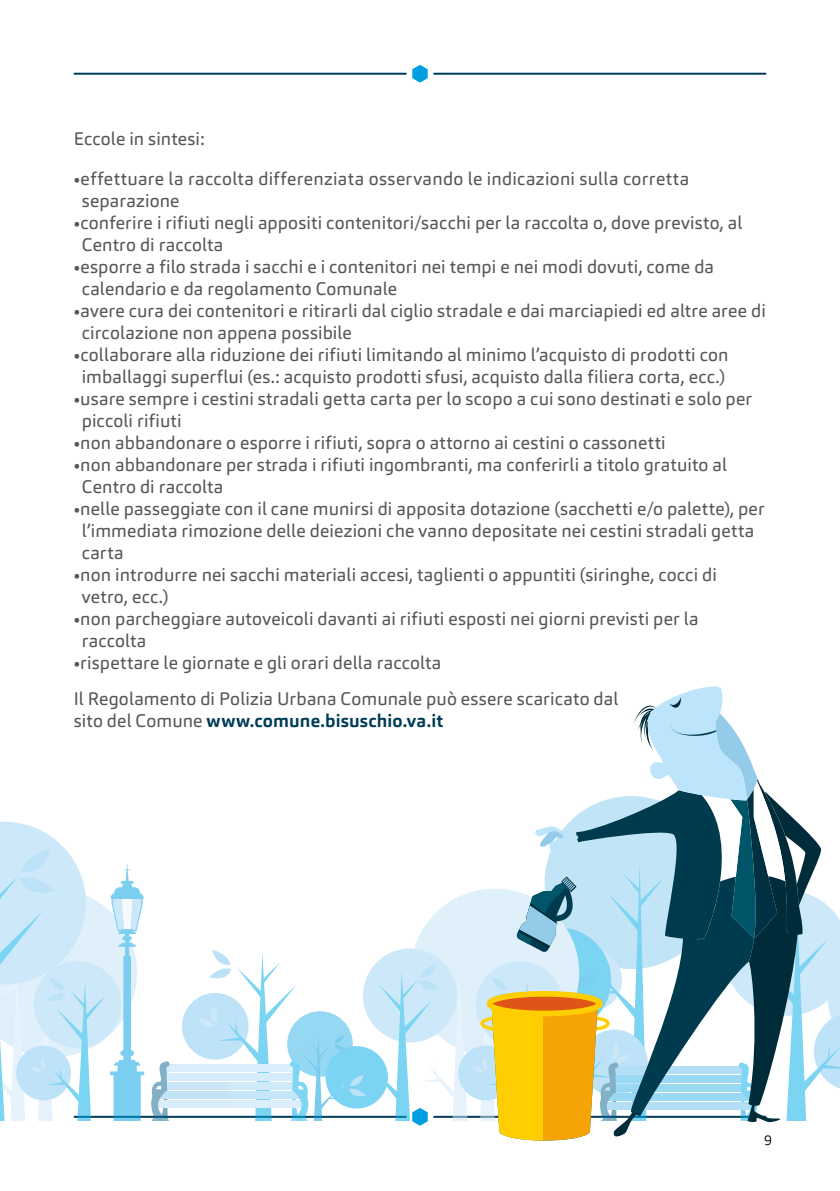
<style>
.page{position:relative;width:840px;height:1191px;background:#fff}
.page>*{position:absolute;margin:0;border:0;box-sizing:border-box;transform-origin:0 0}
.t1{font:18px/22px "Carnas";letter-spacing:.01em;color:#575756}
.t2{font:700 18px "Carnas";letter-spacing:.01em;color:#003d58}
.t3{font:300 14px "Carnas";color:#000}
.s1{font-weight:400;color:#575756}
</style>
<div class="page">
<hr style="left:433px;top:73px;width:332px;height:2px;background:#003d58">
<hr style="left:74px;top:73px;width:332px;height:2px;background:#003d58">
<svg style="left:412px;top:65px;width:15px;height:18px"></svg>
<hr style="left:74px;top:1115px;width:332px;height:2px;background:#003d58">
<div style="left:182px;top:993px;width:66px;height:66px;background:#bee2f7;border-radius:50%"></div>
<div style="left:154px;top:1101px;width:76px;height:7px;background:#daedfa"></div>
<div style="left:156px;top:1091px;width:74px;height:8px;background:#c1e3f7"></div>
<div style="left:165px;top:1082px;width:65px;height:7px;background:#c9e7f8"></div>
<div style="left:164px;top:1073px;width:66px;height:7px;background:#d4ebfa"></div>
<div style="left:166px;top:1064px;width:64px;height:7px;background:#daedfa"></div>
<svg style="left:0;top:821px;width:169px;height:299px"></svg>
<svg style="left:198px;top:686px;width:641px;height:454px"></svg>
<div style="left:491px;top:1003px;width:51px;height:137px;background:#ffce00"></div>
<svg style="left:491px;top:994px;width:106px;height:19px"></svg>
<div style="left:486px;top:991px;width:116px;height:25px;border:6px solid #ffce00;border-radius:50%"></div>
<p class="t1" style="left:74px;top:128px;width:132px">Eccole in sintesi:</p>
<p class="t1" style="left:82px;top:168px;width:608px;text-indent:-8px">•effettuare la raccolta differenziata osservando le indicazioni sulla corretta separazione</p>
<p class="t1" style="left:82px;top:212px;width:661px;text-indent:-8px">•conferire i rifiuti negli appositi contenitori/sacchi per la raccolta o, dove previsto, al<br>Centro di raccolta</p>
<p class="t1" style="left:82px;top:256px;width:633px;text-indent:-8px">•esporre a filo strada i sacchi e i contenitori nei tempi e nei modi dovuti, come da calendario e da regolamento Comunale</p>
<p class="t1" style="left:82px;top:300px;width:685px;text-indent:-8px">•avere cura dei contenitori e ritirarli dal ciglio stradale e dai marciapiedi ed altre aree di circolazione non appena possibile</p>
<p class="t1" style="left:74px;top:344px;width:656px;text-align:center">•collaborare alla riduzione dei rifiuti limitando al minimo l’acquisto di prodotti con imballaggi superflui (es.: acquisto prodotti sfusi, acquisto dalla filiera corta, ecc.)</p>
<p class="t1" style="left:82px;top:388px;width:671px;text-indent:-8px">•usare sempre i cestini stradali getta carta per lo scopo a cui sono destinati e solo per piccoli rifiuti</p>
<p class="t1" style="left:74px;top:432px;width:593px">•non abbandonare o esporre i rifiuti, sopra o attorno ai cestini o cassonetti</p>
<p class="t1" style="left:82px;top:454px;width:646px;text-indent:-8px">•non abbandonare per strada i rifiuti ingombranti, ma conferirli a titolo gratuito al<br>Centro di raccolta</p>
<p class="t1" style="left:82px;top:498px;width:684px;text-indent:-8px">•nelle passeggiate con il cane munirsi di apposita dotazione (sacchetti e/o palette), per l’immediata rimozione delle deiezioni che vanno depositate nei cestini stradali getta carta</p>
<p class="t1" style="left:82px;top:564px;width:636px;text-indent:-8px">•non introdurre nei sacchi materiali accesi, taglienti o appuntiti (siringhe, cocci di vetro, ecc.)</p>
<p class="t1" style="left:82px;top:608px;width:618px;text-indent:-8px">•non parcheggiare autoveicoli davanti ai rifiuti esposti nei giorni previsti per la raccolta</p>
<p class="t1" style="left:74px;top:645px;width:545px;line-height:36px">•rispettare le giornate e gli orari della raccolta<br>Il Regolamento di Polizia Urbana Comunale può essere scaricato dal</p>
<p class="t2" style="left:74px;top:709px;width:370px"><span class="s1">sito del Comune</span> www.comune.bisuschio.va.it</p>
<p class="t3" style="left:763px;top:1131px;width:9px">9</p>
</div>
